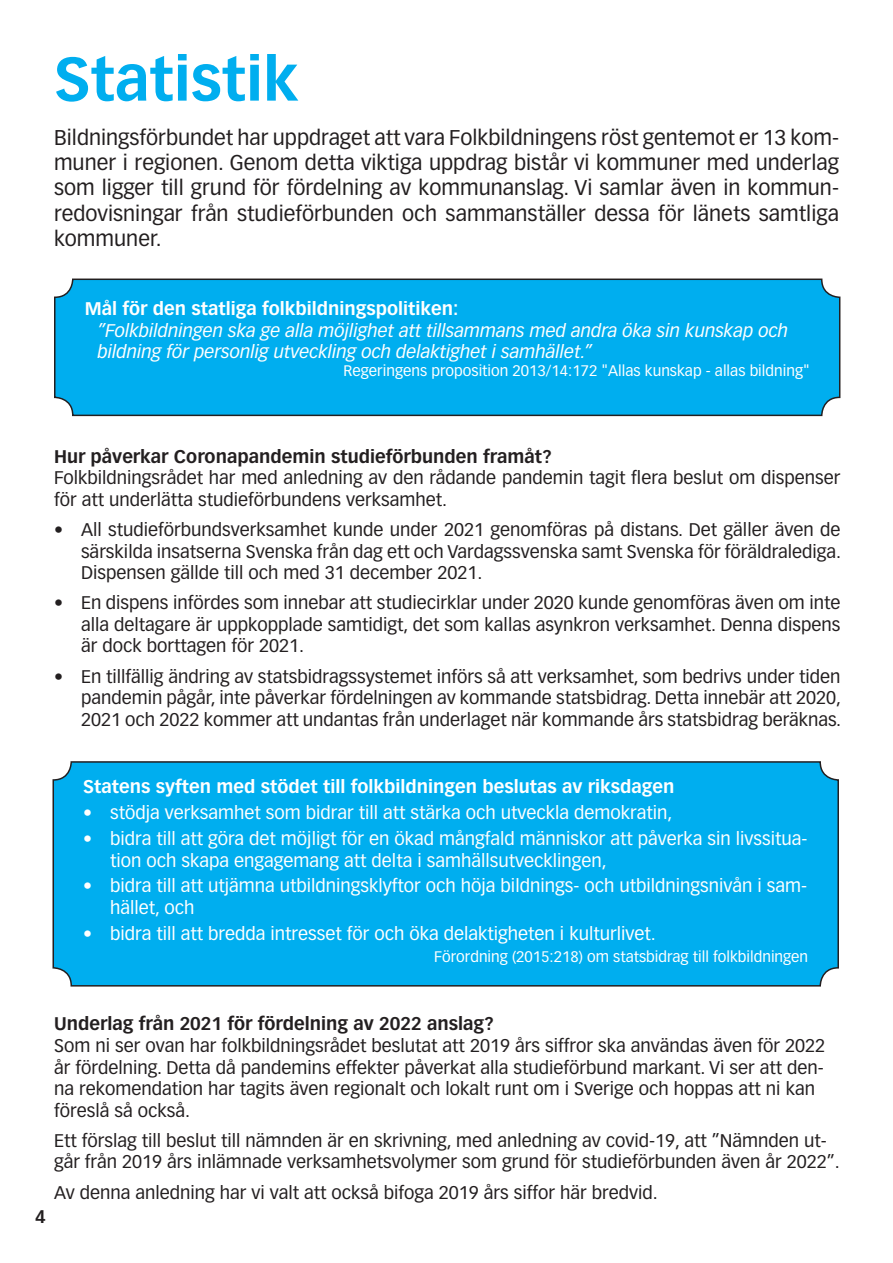
<style>
.page{position:relative;width:893px;height:1263px;background:#fff}
.page>*{position:absolute;margin:0;border:0;box-sizing:border-box;transform-origin:0 0}
.t1{font:700 60px "Vectora LT Std";color:#00aeef}
.t2{font:21px/25.2px "Vectora LT Pro";color:#231f20;text-align:justify}
.t3{font:18px/21.6px "Vectora LT Std";color:#231f20}
.t4{font:18px/21.6px "Vectora LT Std";color:#fff}
.t5{font:italic 18px/21.6px "Vectora LT Std";color:#fff}
.t6{font:700 18px "Vectora LT Std";color:#fff}
.t7{font:700 18px "Vectora LT Std";color:#231f20}
.t8{font:15px "Vectora LT Std";color:#fff}
</style>
<div class="page">
<div style="left:55px;top:279px;width:785px;height:136px;background:#00aeef;border-radius:18px"></div>
<div style="left:54px;top:279px;width:786px;height:137px;border:2px solid #231f20;border-radius:18px"></div>
<div style="left:53px;top:762px;width:785px;height:224px;background:#00aeef;border-radius:18px"></div>
<div style="left:52px;top:761px;width:787px;height:225px;border:2px solid #231f20;border-radius:18px"></div>
<p class="t1" style="left:54px;top:43px;width:246px">Statistik</p>
<p class="t2" style="left:54px;top:125px;width:786px">Bildningsförbundet har uppdraget att vara Folkbildningens röst gentemot er 13 kom&shy;muner i regionen. Genom detta viktiga uppdrag bistår vi kommuner med underlag som ligger till grund för fördelning av kommunanslag. Vi samlar även in kommun&shy;redovisningar från studieförbunden och sammanställer dessa för länets samtliga kommuner.</p>
<p class="t6" style="left:85px;top:298px;width:375px">Mål för den statliga folkbildningspolitiken:</p>
<p class="t5" style="left:97px;top:320px;width:692px">”Folkbildningen ska ge alla möjlighet att tillsammans med andra öka sin kunskap och bildning för personlig utveckling och delaktighet i samhället.”</p>
<p class="t8" style="left:344px;top:362px;width:468px">Regeringens proposition 2013/14:172 "Allas kunskap - allas bildning"</p>
<p class="t7" style="left:54px;top:445px;width:499px">Hur påverkar Coronapandemin studieförbunden framåt?</p>
<p class="t3" style="left:54px;top:467px;width:788px">Folkbildningsrådet har med anledning av den rådande pandemin tagit flera beslut om dispenser för att underlätta studieförbundens verksamhet.</p>
<p class="t3" style="left:81px;top:519px;width:762px;text-align:justify;text-indent:-27px">• All studieförbundsverksamhet kunde under 2021 genomföras på distans. Det gäller även de särskilda insatserna Svenska från dag ett och Vardagssvenska samt Svenska för föräldralediga.<br>Dispensen gällde till och med 31 december 2021.</p>
<p class="t3" style="left:81px;top:592px;width:761px;text-align:justify;text-indent:-27px">• En dispens infördes som innebar att studiecirklar under 2020 kunde genomföras även om inte alla deltagare är uppkopplade samtidigt, det som kallas asynkron verksamhet. Denna dispens är dock borttagen för 2021.</p>
<p class="t3" style="left:81px;top:665px;width:762px;text-align:justify;text-indent:-27px">• En tillfällig ändring av statsbidragssystemet införs så att verksamhet, som bedrivs under tiden pandemin pågår, inte påverkar fördelningen av kommande statsbidrag. Detta innebär att 2020, 2021 och 2022 kommer att undantas från underlaget när kommande års statsbidrag beräknas.</p>
<p class="t6" style="left:83px;top:776px;width:593px">Statens syften med stödet till folkbildningen beslutas av riksdagen</p>
<p class="t4" style="left:83px;top:802px;width:591px">• stödja verksamhet som bidrar till att stärka och utveckla demokratin,</p>
<p class="t4" style="left:110px;top:828px;width:699px;text-indent:-27px">• bidra till att göra det möjligt för en ökad mångfald människor att påverka sin livssitua&shy;tion och skapa engagemang att delta i samhällsutvecklingen,</p>
<p class="t4" style="left:110px;top:875px;width:698px;text-indent:-27px">• bidra till att utjämna utbildningsklyftor och höja bildnings- och utbildningsnivån i sam&shy;hället, och</p>
<p class="t4" style="left:83px;top:923px;width:574px">• bidra till att bredda intresset för och öka delaktigheten i kulturlivet.</p>
<p class="t8" style="left:434px;top:948px;width:376px">Förordning (2015:218) om statsbidrag till folkbildningen</p>
<p class="t7" style="left:35px;top:1206px;width:12px">4</p>
<p class="t7" style="left:54px;top:1013px;width:441px">Underlag från 2021 för fördelning av 2022 anslag?</p>
<p class="t3" style="left:54px;top:1035px;width:773px">Som ni ser ovan har folkbildningsrådet beslutat att 2019 års siffror ska användas även för 2022 år fördelning. Detta då pandemins effekter påverkat alla studieförbund markant. Vi ser att den&shy;na rekomendation har tagits även regionalt och lokalt runt om i Sverige och hoppas att ni kan föreslå så också.</p>
<p class="t3" style="left:54px;top:1130px;width:787px">Ett förslag till beslut till nämnden är en skrivning, med anledning av covid-19, att ”Nämnden ut&shy;går från 2019 års inlämnade verksamhetsvolymer som grund för studieförbunden även år 2022”.</p>
<p class="t3" style="left:54px;top:1181px;width:605px">Av denna anledning har vi valt att också bifoga 2019 års siffor här bredvid.</p>
</div>
